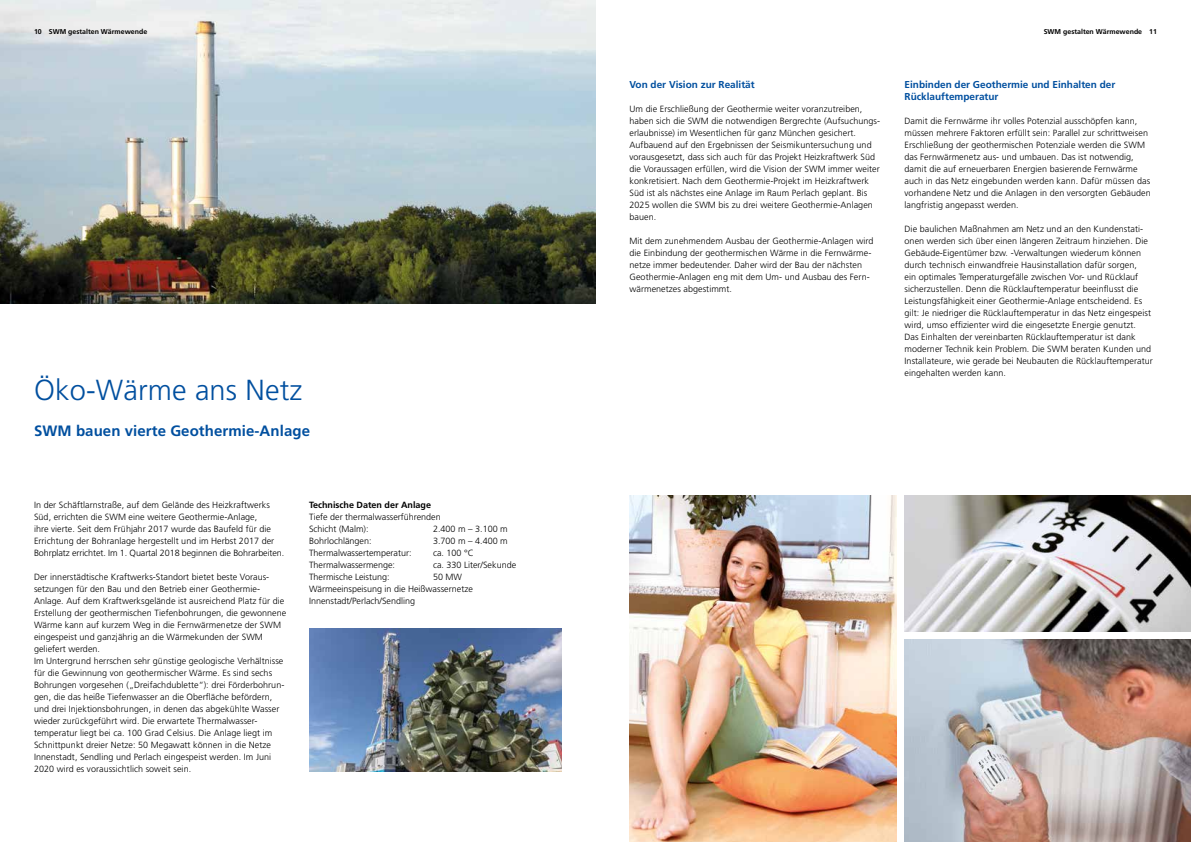
<style>
.page{position:relative;width:1191px;height:842px;background:#fff}
.page>*{position:absolute;margin:0;border:0;box-sizing:border-box;transform-origin:0 0}
.t1{font:300 29px "Frutiger LT";letter-spacing:.005em;color:#004f9f}
.t2{font:700 15px "Frutiger LT";letter-spacing:.005em;color:#004f9f}
.t3{font:700 10px/12px "Frutiger LT";color:#004f9f}
.t4{font:300 9px/12px "Frutiger LT";letter-spacing:.005em;color:#000}
.t5{font:700 9px "Frutiger LT";color:#000}
.t6{font:700 7px "Frutiger LT";color:#000}
</style>
<div class="page">
<img style="left:904px;top:496px;width:287px;height:135px">
<img style="left:904px;top:639px;width:287px;height:203px">
<img style="left:309px;top:629px;width:252px;height:143px">
<img style="left:0;top:0;width:595px;height:304px">
<img style="left:629px;top:496px;width:267px;height:346px">
<p class="t6" style="left:34px;top:27px;width:115px">10 SWM gestalten Wärmewende</p>
<h1 class="t1" style="left:34px;top:373px;width:270px">Öko-Wärme ans Netz</h1>
<h2 class="t2" style="left:34px;top:422px;width:277px">SWM bauen vierte Geothermie-Anlage</h2>
<p class="t4" style="left:34px;top:499px;width:252px">In der Schäftlarnstraße, auf dem Gelände des Heizkraftwerks Süd, errichten die SWM eine weitere Geothermie-Anlage,<br>ihre vierte. Seit dem Frühjahr 2017 wurde das Baufeld für die Errichtung der Bohranlage hergestellt und im Herbst 2017 der Bohrplatz errichtet. Im 1. Quartal 2018 beginnen die Bohrarbeiten.</p>
<p class="t4" style="left:34px;top:571px;width:254px">Der innerstädtische Kraftwerks-Standort bietet beste Voraus&shy;setzungen für den Bau und den Betrieb einer Geothermie-Anlage. Auf dem Kraftwerksgelände ist ausreichend Platz für die Erstellung der geothermischen Tiefenbohrungen, die gewonnene Wärme kann auf kurzem Weg in die Fernwärmenetze der SWM eingespeist und ganzjährig an die Wärmekunden der SWM geliefert werden.<br>Im Untergrund herrschen sehr günstige geologische Verhältnisse für die Gewinnung von geothermischer Wärme. Es sind sechs Bohrungen vorgesehen („Dreifachdublette“): drei Förderbohrun&shy;gen, die das heiße Tiefenwasser an die Oberfläche befördern, und drei Injektionsbohrungen, in denen das abgekühlte Wasser wieder zurückgeführt wird. Die erwartete Thermalwasser&shy;temperatur liegt bei ca. 100 Grad Celsius. Die Anlage liegt im Schnittpunkt dreier Netze: 50 Megawatt können in die Netze Innenstadt, Sendling und Perlach eingespeist werden. Im Juni 2020 wird es voraussichtlich soweit sein.</p>
<p class="t5" style="left:309px;top:499px;width:124px">Technische Daten der Anlage</p>
<p class="t4" style="left:309px;top:511px;width:133px">Tiefe der thermalwasserführenden<br>Schicht (Malm):</p>
<p class="t4" style="left:433px;top:523px;width:76px">2.400 m – 3.100 m</p>
<p class="t4" style="left:309px;top:535px;width:64px">Bohrlochlängen:</p>
<p class="t4" style="left:433px;top:535px;width:76px">3.700 m – 4.400 m</p>
<p class="t4" style="left:309px;top:547px;width:104px">Thermalwassertemperatur:</p>
<p class="t4" style="left:433px;top:547px;width:42px">ca. 100 °C</p>
<p class="t4" style="left:309px;top:559px;width:88px">Thermalwassermenge:</p>
<p class="t4" style="left:433px;top:559px;width:85px">ca. 330 Liter/Sekunde</p>
<p class="t4" style="left:309px;top:571px;width:82px">Thermische Leistung:</p>
<p class="t4" style="left:309px;top:571px;width:165px;text-indent:124px">50 MW<br>Wärmeeinspeisung in die Heißwassernetze<br>Innenstadt/Perlach/Sendling</p>
<p class="t3" style="left:629px;top:78px;width:127px">Von der Vision zur Realität</p>
<p class="t4" style="left:629px;top:103px;width:252px">Um die Erschließung der Geothermie weiter voranzutreiben, haben sich die SWM die notwendigen Bergrechte (Aufsuchungs&shy;erlaubnisse) im Wesentlichen für ganz München gesichert.<br>Aufbauend auf den Ergebnissen der Seismikuntersuchung und vorausgesetzt, dass sich auch für das Projekt Heizkraftwerk Süd die Voraussagen erfüllen, wird die Vision der SWM immer weiter konkretisiert. Nach dem Geothermie-Projekt im Heizkraftwerk Süd ist als nächstes eine Anlage im Raum Perlach geplant. Bis 2025 wollen die SWM bis zu drei weitere Geothermie-Anlagen bauen.</p>
<p class="t4" style="left:629px;top:235px;width:245px">Mit dem zunehmendem Ausbau der Geothermie-Anlagen wird die Einbindung der geothermischen Wärme in die Fernwärme&shy;netze immer bedeutender. Daher wird der Bau der nächsten Geothermie-Anlagen eng mit dem Um- und Ausbau des Fern&shy;wärmenetzes abgestimmt.</p>
<p class="t6" style="left:1043px;top:27px;width:115px">SWM gestalten Wärmewende 11</p>
<p class="t3" style="left:904px;top:78px;width:212px">Einbinden der Geothermie und Einhalten der<br>Rücklauftemperatur</p>
<p class="t4" style="left:904px;top:115px;width:248px">Damit die Fernwärme ihr volles Potenzial ausschöpfen kann, müssen mehrere Faktoren erfüllt sein: Parallel zur schrittweisen Erschließung der geothermischen Potenziale werden die SWM das Fernwärmenetz aus- und umbauen. Das ist notwendig, damit die auf erneuerbaren Energien basierende Fernwärme auch in das Netz eingebunden werden kann. Dafür müssen das vorhandene Netz und die Anlagen in den versorgten Gebäuden langfristig angepasst werden.</p>
<p class="t4" style="left:904px;top:223px;width:250px">Die baulichen Maßnahmen am Netz und an den Kundenstati&shy;onen werden sich über einen längeren Zeitraum hinziehen. Die Gebäude-Eigentümer bzw. -Verwaltungen wiederum können durch technisch einwandfreie Hausinstallation dafür sorgen,<br>ein optimales Temperaturgefälle zwischen Vor- und Rücklauf sicherzustellen. Denn die Rücklauftemperatur beeinflusst die Leistungsfähigkeit einer Geothermie-Anlage entscheidend. Es gilt: Je niedriger die Rücklauftemperatur in das Netz eingespeist wird, umso effizienter wird die eingesetzte Energie genutzt.<br>Das Einhalten der vereinbarten Rücklauftemperatur ist dank moderner Technik kein Problem. Die SWM beraten Kunden und Installateure, wie gerade bei Neubauten die Rücklauftemperatur eingehalten werden kann.</p>
</div>
